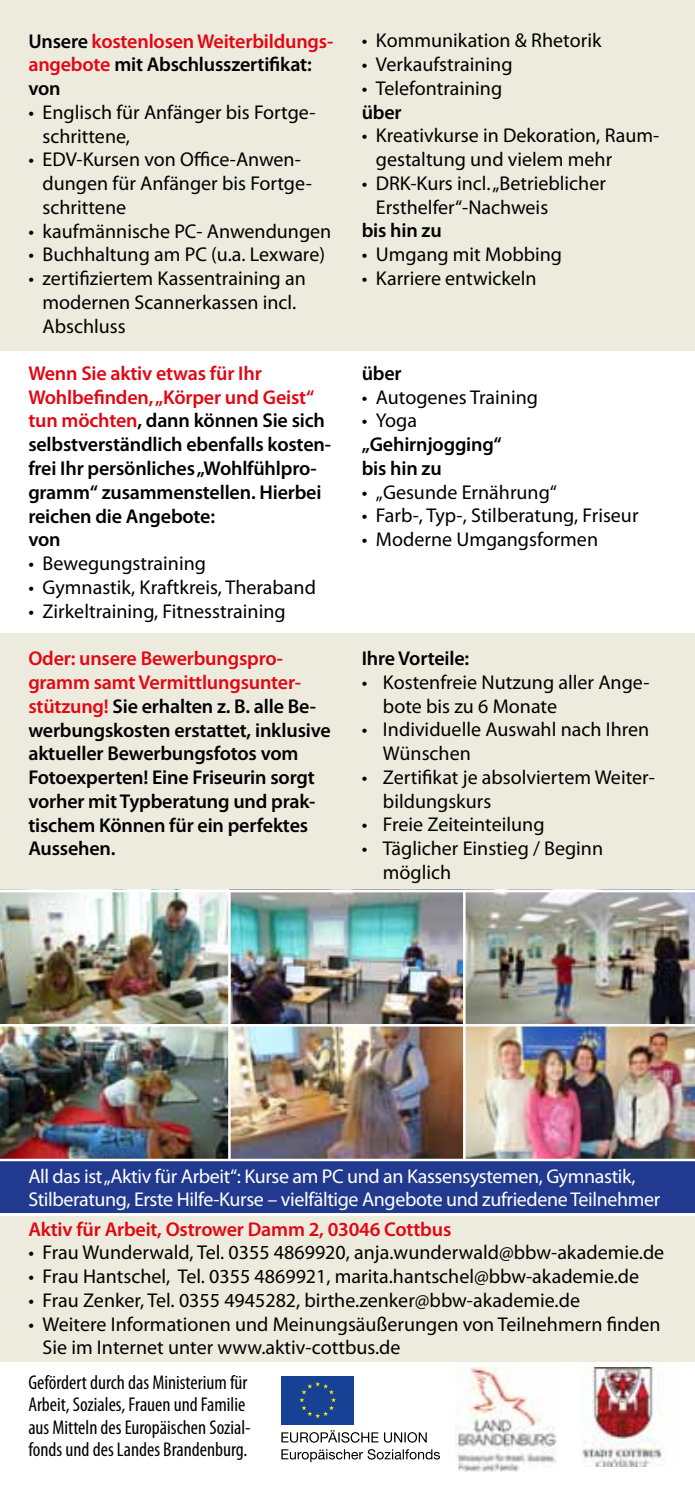
<style>
.page{position:relative;width:695px;height:1489px;background:#fff}
.page>*{position:absolute;margin:0;border:0;box-sizing:border-box;transform-origin:0 0}
.t1{font:20px/23.8px "Myriad Pro";color:#000}
.t2{font:600 20px/23.8px "Myriad Pro";letter-spacing:-.01em;color:#000}
.t3{font:20px/22.5px "Myriad Pro";letter-spacing:-.02em;color:#fff}
.t4{font:condensed 20px/22.5px "Myriad Pro";color:#000}
.t5{font:600 20px/23.8px "Myriad Pro";letter-spacing:-.01em;color:#e30613}
.s1{color:#000}
.s2{color:#e30613}
</style>
<div class="page">
<div style="left:0;top:1216px;width:694px;height:146px;background:#edebdd"></div>
<div style="left:0;top:0;width:694px;height:351px;background:#edebdd"></div>
<div style="left:0;top:633px;width:694px;height:256px;background:#edebdd"></div>
<svg style="left:281px;top:1449px;width:159px;height:12px"></svg>
<svg style="left:281px;top:1430px;width:145px;height:12px"></svg>
<div style="left:281px;top:1375px;width:73px;height:48px;background:#164194"></div>
<svg style="left:299px;top:1382px;width:37px;height:35px"></svg>
<img style="left:455px;top:1367px;width:102px;height:103px">
<img style="left:581px;top:1367px;width:83px;height:98px">
<img style="left:0;top:892px;width:228px;height:131px">
<img style="left:0;top:1026px;width:228px;height:132px">
<img style="left:231px;top:892px;width:232px;height:131px">
<img style="left:231px;top:1026px;width:232px;height:132px">
<img style="left:466px;top:892px;width:228px;height:131px">
<img style="left:466px;top:1026px;width:228px;height:132px">
<div style="left:0;top:1159px;width:694px;height:53px;background:#213a8f"></div>
<hr style="left:0;top:1158px;width:694px;height:3px;background:#fff">
<p class="t5" style="left:28px;top:28px;width:306px"><span class="s1">Unsere</span> kostenlosen Weiterbildungs&shy;angebote <span class="s1">mit Abschlusszertifikat: von</span></p>
<p class="t1" style="left:43px;top:100px;width:274px;text-indent:-14px">• Englisch für Anfänger bis Fortge&shy;schrittene,</p>
<p class="t1" style="left:43px;top:147px;width:271px;text-indent:-14px">• EDV-Kursen von Office-Anwen&shy;dungen für Anfänger bis Fortge&shy;schrittene</p>
<p class="t1" style="left:28px;top:219px;width:304px">• kaufmännische PC- Anwendungen</p>
<p class="t1" style="left:28px;top:242px;width:298px">• Buchhaltung am PC (u.a. Lexware)</p>
<p class="t1" style="left:43px;top:266px;width:265px;text-indent:-14px">• zertifiziertem Kassentraining an modernen Scannerkassen incl.<br>Abschluss</p>
<p class="t2" style="left:28px;top:361px;width:304px"><span class="s2">Wenn Sie aktiv etwas für Ihr<br>Wohlbefinden, „Körper und Geist“ tun möchten</span>, dann können Sie sich selbstverständlich ebenfalls kosten&shy;frei Ihr persönliches „Wohlfühlpro&shy;gramm“ zusammenstellen. Hierbei reichen die Angebote:<br>von</p>
<p class="t1" style="left:28px;top:551px;width:179px">• Bewegungstraining</p>
<p class="t1" style="left:28px;top:575px;width:289px">• Gymnastik, Kraftkreis, Theraband</p>
<p class="t1" style="left:28px;top:598px;width:259px">• Zirkeltraining, Fitnesstraining</p>
<p class="t1" style="left:361px;top:28px;width:241px">• Kommunikation &amp; Rhetorik</p>
<p class="t1" style="left:361px;top:52px;width:152px">• Verkaufstraining</p>
<p class="t1" style="left:361px;top:76px;width:142px">• Telefontraining</p>
<p class="t2" style="left:361px;top:99px;width:41px">über</p>
<p class="t1" style="left:376px;top:123px;width:285px;text-indent:-14px">• Kreativkurse in Dekoration, Raum&shy;gestaltung und vielem mehr</p>
<p class="t1" style="left:376px;top:171px;width:231px;text-indent:-14px">• DRK-Kurs incl. „Betrieblicher<br>Ersthelfer“-Nachweis</p>
<p class="t2" style="left:361px;top:218px;width:82px">bis hin zu</p>
<p class="t1" style="left:361px;top:242px;width:202px">• Umgang mit Mobbing</p>
<p class="t1" style="left:361px;top:266px;width:176px">• Karriere entwickeln</p>
<p class="t2" style="left:361px;top:361px;width:41px">über</p>
<p class="t1" style="left:361px;top:385px;width:178px">• Autogenes Training</p>
<p class="t1" style="left:361px;top:408px;width:57px">• Yoga</p>
<p class="t2" style="left:361px;top:432px;width:142px">„Gehirnjogging“ bis hin zu</p>
<p class="t1" style="left:361px;top:479px;width:197px">• „Gesunde Ernährung“</p>
<p class="t1" style="left:361px;top:503px;width:278px">• Farb-, Typ-, Stilberatung, Friseur</p>
<p class="t1" style="left:361px;top:527px;width:238px">• Moderne Umgangsformen</p>
<p class="t2" style="left:28px;top:646px;width:304px"><span class="s2">Oder: unsere Bewerbungspro&shy;gramm samt Vermittlungsunter&shy;stützung!</span> Sie erhalten z. B. alle Be&shy;werbungskosten erstattet, inklusive aktueller Bewerbungsfotos vom<br>Fotoexperten! Eine Friseurin sorgt vorher mit Typberatung und prak&shy;tischem Können für ein perfektes<br>Aussehen.</p>
<p class="t2" style="left:361px;top:646px;width:109px">Ihre Vorteile:</p>
<p class="t1" style="left:383px;top:670px;width:268px;text-indent:-21px">• Kostenfreie Nutzung aller Ange&shy;bote bis zu 6 Monate</p>
<p class="t1" style="left:383px;top:717px;width:268px;text-indent:-21px">• Individuelle Auswahl nach Ihren<br>Wünschen</p>
<p class="t1" style="left:383px;top:765px;width:273px;text-indent:-21px">• Zertifikat je absolviertem Weiter&shy;bildungskurs</p>
<p class="t1" style="left:361px;top:812px;width:184px">• Freie Zeiteinteilung</p>
<p class="t1" style="left:383px;top:836px;width:221px;text-indent:-21px">• Täglicher Einstieg / Beginn möglich</p>
<p class="t3" style="left:28px;top:1164px;width:633px">All das ist „Aktiv für Arbeit“: Kurse am PC und an Kassensystemen, Gymnastik,<br>Stilberatung, Erste Hilfe-Kurse – vielfältige Angebote und zufriedene Teilnehmer</p>
<p class="t5" style="left:28px;top:1216px;width:424px">Aktiv für Arbeit, Ostrower Damm 2, 03046 Cottbus</p>
<p class="t1" style="left:28px;top:1240px;width:637px">• Frau Wunderwald, Tel. 0355 4869920, anja.wunderwald@bbw-akademie.de</p>
<p class="t1" style="left:28px;top:1264px;width:612px">• Frau Hantschel, Tel. 0355 4869921, marita.hantschel@bbw-akademie.de</p>
<p class="t1" style="left:28px;top:1287px;width:553px">• Frau Zenker, Tel. 0355 4945282, birthe.zenker@bbw-akademie.de</p>
<p class="t1" style="left:43px;top:1311px;width:619px;text-indent:-14px">• Weitere Informationen und Meinungsäußerungen von Teilnehmern finden<br>Sie im Internet unter www.aktiv-cottbus.de</p>
<p class="t4" style="left:28px;top:1370px;width:224px">Gefördert durch das Ministerium für Arbeit, Soziales, Frauen und Familie aus Mitteln des Europäischen Sozial&shy;fonds und des Landes Brandenburg.</p>
</div>
